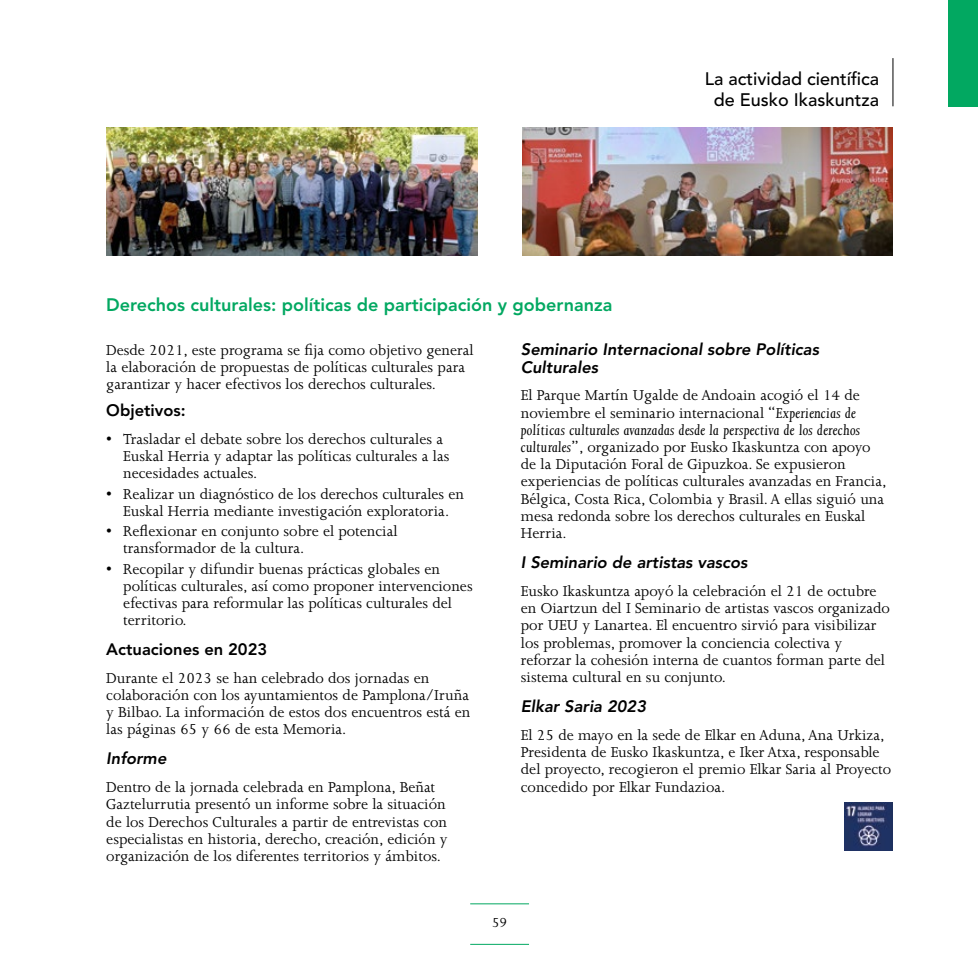
<style>
.page{position:relative;width:978px;height:978px;background:#fff}
.page>*{position:absolute;margin:0;border:0;box-sizing:border-box;transform-origin:0 0}
.t1{font:800 18px "Avenir";color:#02a861}
.t2{font:500 18px/21.6px "Avenir";color:#000;text-align:center}
.t3{font:16.5px/17.2px "Joanna";color:#000}
.t4{font:italic 800 16.5px/18px "Avenir";color:#000}
.t5{font:800 16.5px "Avenir";color:#000}
.t6{font:15px "Joanna";color:#000}
.s1{font-style:italic}
</style>
<div class="page">
<div style="left:948px;top:0;width:30px;height:106px;background:#02a861"></div>
<hr style="left:470px;top:944px;width:59px;height:1px;background:#02a861">
<hr style="left:470px;top:903px;width:59px;height:1px;background:#02a861">
<hr style="left:893px;top:58px;width:1px;height:48px;background:#000">
<img style="left:845px;top:802px;width:48px;height:48px">
<img style="left:522px;top:128px;width:371px;height:127px">
<img style="left:106px;top:128px;width:371px;height:127px">
<p class="t2" style="left:705px;top:68px;width:176px">La actividad científica de Eusko Ikaskuntza</p>
<p class="t1" style="left:106px;top:294px;width:508px">Derechos culturales: políticas de participación y gobernanza</p>
<p class="t3" style="left:106px;top:341px;width:369px">Desde 2021, este programa se fija como objetivo general la elaboración de propuestas de políticas culturales para garantizar y hacer efectivos los derechos culturales.</p>
<p class="t5" style="left:106px;top:401px;width:81px">Objetivos:</p>
<p class="t3" style="left:123px;top:430px;width:328px;text-indent:-17px">• Trasladar el debate sobre los derechos culturales a<br>Euskal Herria y adaptar las políticas culturales a las necesidades actuales.</p>
<p class="t3" style="left:106px;top:485px;width:359px;text-align:center">• Realizar un diagnóstico de los derechos culturales en<br>Euskal Herria mediante investigación exploratoria.</p>
<p class="t3" style="left:123px;top:523px;width:276px;text-indent:-17px">• Reflexionar en conjunto sobre el potencial transformador de la cultura.</p>
<p class="t3" style="left:123px;top:560px;width:351px;text-indent:-17px">• Recopilar y difundir buenas prácticas globales en políticas culturales, así como proponer intervenciones efectivas para reformular las políticas culturales del territorio.</p>
<p class="t5" style="left:106px;top:639px;width:162px">Actuaciones en 2023</p>
<p class="t3" style="left:106px;top:669px;width:366px">Durante el 2023 se han celebrado dos jornadas en colaboración con los ayuntamientos de Pamplona/Iruña y Bilbao. La información de estos dos encuentros está en las páginas 65 y 66 de esta Memoria.</p>
<p class="t4" style="left:106px;top:750px;width:62px">Informe</p>
<p class="t3" style="left:106px;top:779px;width:343px">Dentro de la jornada celebrada en Pamplona, Beñat Gaztelurrutia presentó un informe sobre la situación de los Derechos Culturales a partir de entrevistas con especialistas en historia, derecho, creación, edición y organización de los diferentes territorios y ámbitos.</p>
<p class="t4" style="left:521px;top:340px;width:300px">Seminario Internacional sobre Políticas<br>Culturales</p>
<p class="t3" style="left:521px;top:387px;width:367px">El Parque Martín Ugalde de Andoain acogió el 14 de noviembre el seminario internacional “<span class="s1">Experiencias de políticas culturales avanzadas desde la perspectiva de los derechos culturales</span>”, organizado por Eusko Ikaskuntza con apoyo de la Diputación Foral de Gipuzkoa. Se expusieron experiencias de políticas culturales avanzadas en Francia, Bélgica, Costa Rica, Colombia y Brasil. A ellas siguió una mesa redonda sobre los derechos culturales en Euskal Herria.</p>
<p class="t4" style="left:521px;top:553px;width:228px">I Seminario de artistas vascos</p>
<p class="t3" style="left:521px;top:582px;width:370px">Eusko Ikaskuntza apoyó la celebración el 21 de octubre en Oiartzun del I Seminario de artistas vascos organizado por UEU y Lanartea. El encuentro sirvió para visibilizar los problemas, promover la conciencia colectiva y reforzar la cohesión interna de cuantos forman parte del sistema cultural en su conjunto.</p>
<p class="t4" style="left:521px;top:697px;width:127px">Elkar Saria 2023</p>
<p class="t3" style="left:521px;top:726px;width:372px">El 25 de mayo en la sede de Elkar en Aduna, Ana Urkiza, Presidenta de Eusko Ikaskuntza, e Iker Atxa, responsable del proyecto, recogieron el premio Elkar Saria al Proyecto concedido por Elkar Fundazioa.</p>
<p class="t6" style="left:492px;top:914px;width:17px">59</p>
</div>
